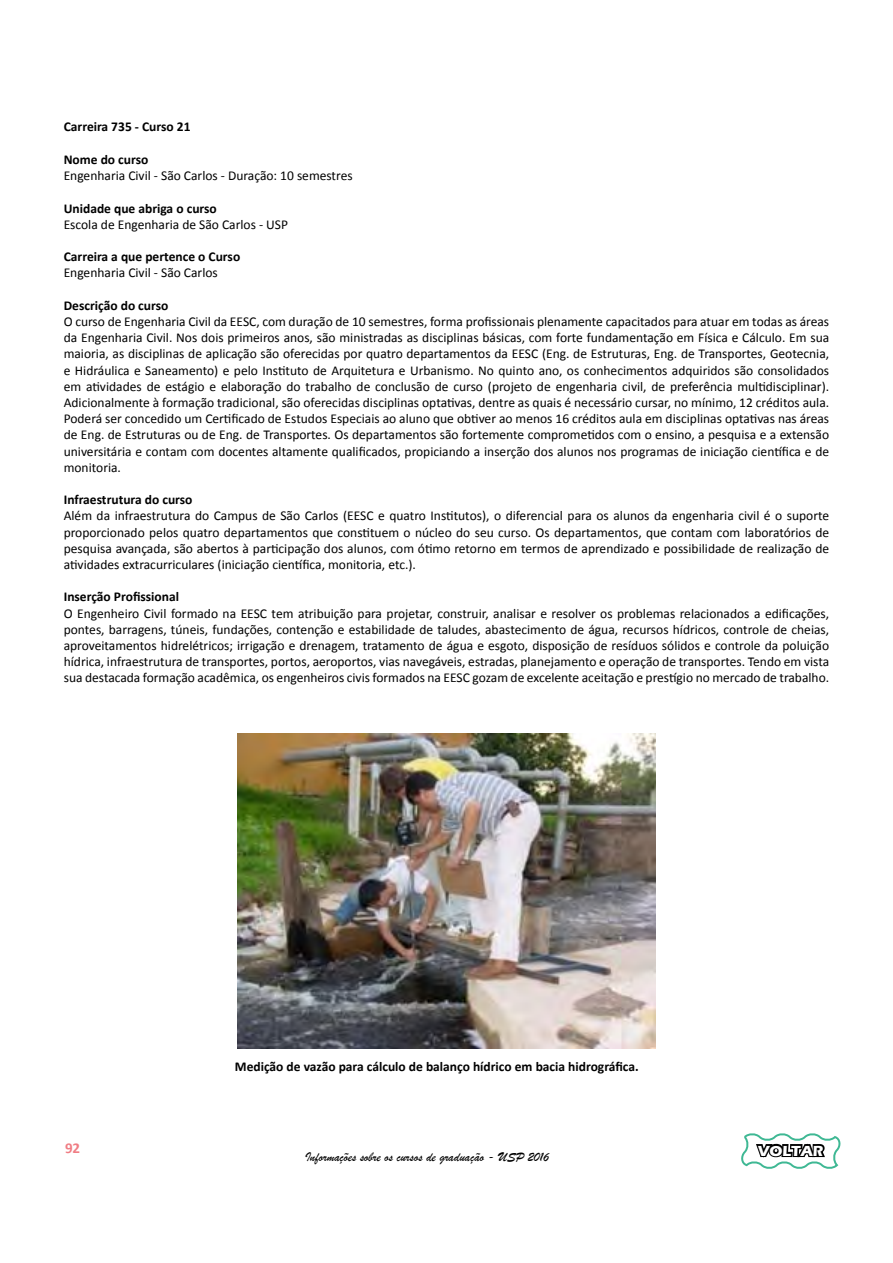
<style>
.page{position:relative;width:893px;height:1263px;background:#fff}
.page>*{position:absolute;margin:0;border:0;box-sizing:border-box;transform-origin:0 0}
.t1{font:700 15px "Eras ITC";color:#fff}
.t2{font:700 15px "Calibri";color:#f07d84}
.t3{font:13.5px/16.2px "Calibri";color:#000;text-align:justify}
.t4{font:700 13.5px "Calibri";color:#000}
.t5{font:13.5px "Brush Script";color:#000}
</style>
<div class="page">
<img style="left:237px;top:733px;width:419px;height:315px">
<svg style="left:741px;top:1133px;width:100px;height:36px"></svg>
<p class="t4" style="left:64px;top:118px;width:128px">Carreira 735 - Curso 21</p>
<p class="t4" style="left:64px;top:151px;width:86px">Nome do curso</p>
<p class="t3" style="left:64px;top:168px;width:290px">Engenharia Civil - São Carlos - Duração: 10 semestres</p>
<p class="t4" style="left:64px;top:199px;width:155px">Unidade que abriga o curso</p>
<p class="t3" style="left:64px;top:216px;width:226px">Escola de Engenharia de São Carlos - USP</p>
<p class="t4" style="left:64px;top:248px;width:178px">Carreira a que pertence o Curso</p>
<p class="t3" style="left:64px;top:265px;width:156px">Engenharia Civil - São Carlos</p>
<p class="t4" style="left:64px;top:297px;width:106px">Descrição do curso</p>
<p class="t3" style="left:64px;top:313px;width:767px">O curso de Engenharia Civil da EESC, com duração de 10 semestres, forma profissionais plenamente capacitados para atuar em todas as áreas da Engenharia Civil. Nos dois primeiros anos, são ministradas as disciplinas básicas, com forte fundamentação em Física e Cálculo. Em sua maioria, as disciplinas de aplicação são oferecidas por quatro departamentos da EESC (Eng. de Estruturas, Eng. de Transportes, Geotecnia, e Hidráulica e Saneamento) e pelo Instituto de Arquitetura e Urbanismo. No quinto ano, os conhecimentos adquiridos são consolidados em atividades de estágio e elaboração do trabalho de conclusão de curso (projeto de engenharia civil, de preferência multidisciplinar).<br>Adicionalmente à formação tradicional, são oferecidas disciplinas optativas, dentre as quais é necessário cursar, no mínimo, 12 créditos aula.<br>Poderá ser concedido um Certificado de Estudos Especiais ao aluno que obtiver ao menos 16 créditos aula em disciplinas optativas nas áreas de Eng. de Estruturas ou de Eng. de Transportes. Os departamentos são fortemente comprometidos com o ensino, a pesquisa e a extensão universitária e contam com docentes altamente qualificados, propiciando a inserção dos alunos nos programas de iniciação científica e de monitoria.</p>
<p class="t4" style="left:64px;top:491px;width:130px">Infraestrutura do curso</p>
<p class="t3" style="left:64px;top:508px;width:767px">Além da infraestrutura do Campus de São Carlos (EESC e quatro Institutos), o diferencial para os alunos da engenharia civil é o suporte proporcionado pelos quatro departamentos que constituem o núcleo do seu curso. Os departamentos, que contam com laboratórios de pesquisa avançada, são abertos à participação dos alunos, com ótimo retorno em termos de aprendizado e possibilidade de realização de atividades extracurriculares (iniciação científica, monitoria, etc.).</p>
<p class="t4" style="left:64px;top:588px;width:117px">Inserção Profissional</p>
<p class="t3" style="left:64px;top:605px;width:767px">O Engenheiro Civil formado na EESC tem atribuição para projetar, construir, analisar e resolver os problemas relacionados a edificações, pontes, barragens, túneis, fundações, contenção e estabilidade de taludes, abastecimento de água, recursos hídricos, controle de cheias, aproveitamentos hidrelétricos; irrigação e drenagem, tratamento de água e esgoto, disposição de resíduos sólidos e controle da poluição hídrica, infraestrutura de transportes, portos, aeroportos, vias navegáveis, estradas, planejamento e operação de transportes. Tendo em vista sua destacada formação acadêmica, os engenheiros civis formados na EESC gozam de excelente aceitação e prestígio no mercado de trabalho.</p>
<p class="t2" style="left:65px;top:1138px;width:17px">92</p>
<p class="t4" style="left:235px;top:1058px;width:405px">Medição de vazão para cálculo de balanço hídrico em bacia hidrográfica.</p>
<p class="t5" style="left:305px;top:1148px;width:245px">Informações sobre os cursos de graduação - USP 2016</p>
<p class="t1" style="left:758px;top:1142px;width:67px">VOLTAR</p>
</div>
